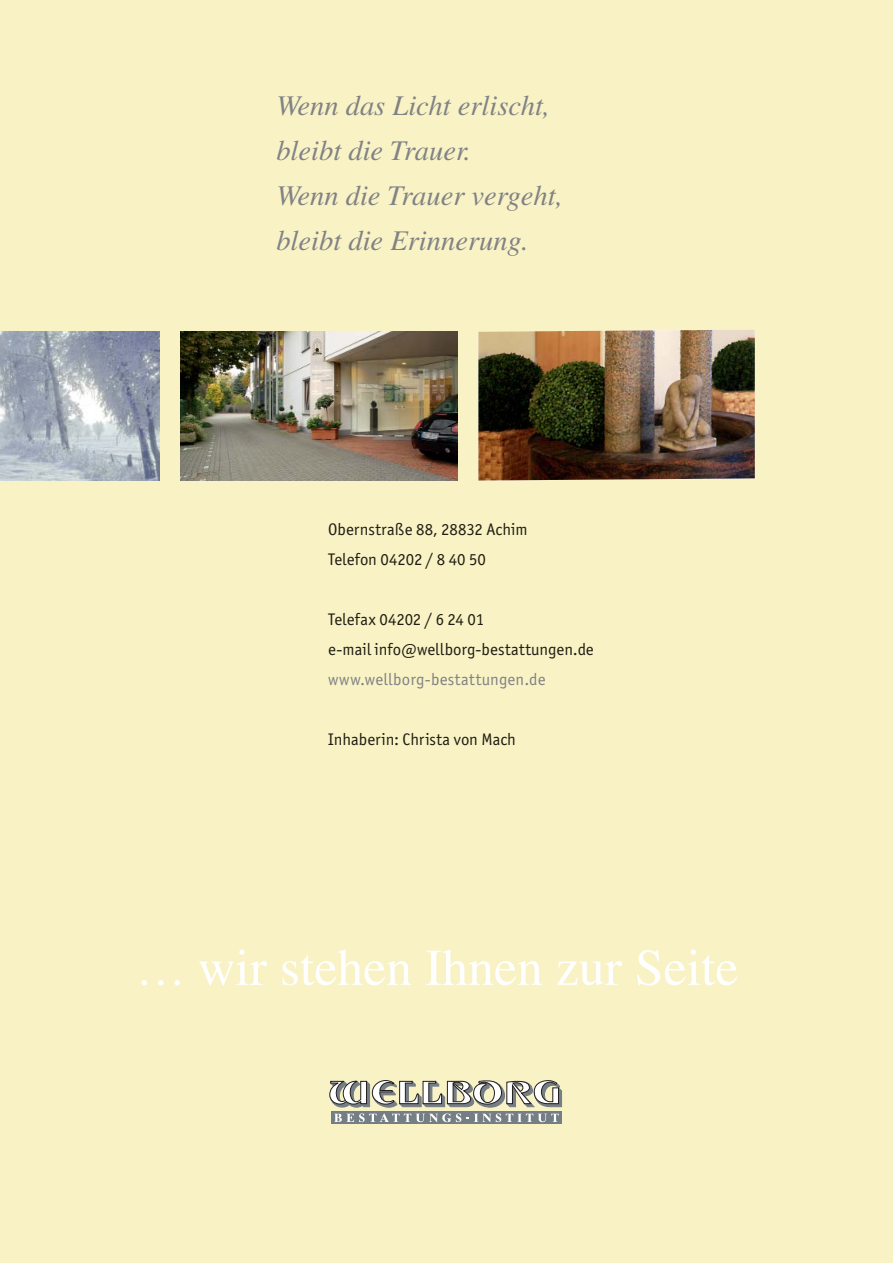
<style>
.page{position:relative;width:893px;height:1263px;background:#f8f2c5}
.page>*{position:absolute;margin:0;border:0;box-sizing:border-box;transform-origin:0 0}
.t1{font:51.75px "Times LT";color:#fff}
.t2{font:italic 28.5px/45px "Times LT";color:#808285}
.t3{font:16.8px/30px "Officina San ITC";color:#201d12}
.t4{font:16.8px "Officina San ITC";letter-spacing:.015em;color:#808285}
.s1{font-size:49.5px}
</style>
<div class="page">
<div style="left:331px;top:1111px;width:231px;height:13px;background:#757e84"></div>
<svg style="left:329px;top:1080px;width:233px;height:42px"></svg>
<img style="left:0;top:332px;width:159px;height:149px">
<img style="left:181px;top:332px;width:276px;height:149px">
<img style="left:478px;top:330px;width:277px;height:151px">
<h2 class="t2" style="left:276px;top:85px;width:288px">Wenn das Licht erlischt, bleibt die Trauer.<br>Wenn die Trauer vergeht, bleibt die Erinnerung.</h2>
<p class="t3" style="left:328px;top:515px;width:201px">Obernstraße 88, 28832 Achim<br>Telefon 04202 / 8 40 50</p>
<p class="t3" style="left:328px;top:605px;width:267px">Telefax 04202 / 6 24 01<br>e-mail info@wellborg-bestattungen.de</p>
<p class="t4" style="left:328px;top:672px;width:219px">www.wellborg-bestattungen.de</p>
<p class="t3" style="left:328px;top:725px;width:189px">Inhaberin: Christa von Mach</p>
<h1 class="t1" style="left:136px;top:948px;width:604px"><span class="s1">…</span> wir stehen Ihnen zur Seite</h1>
</div>
